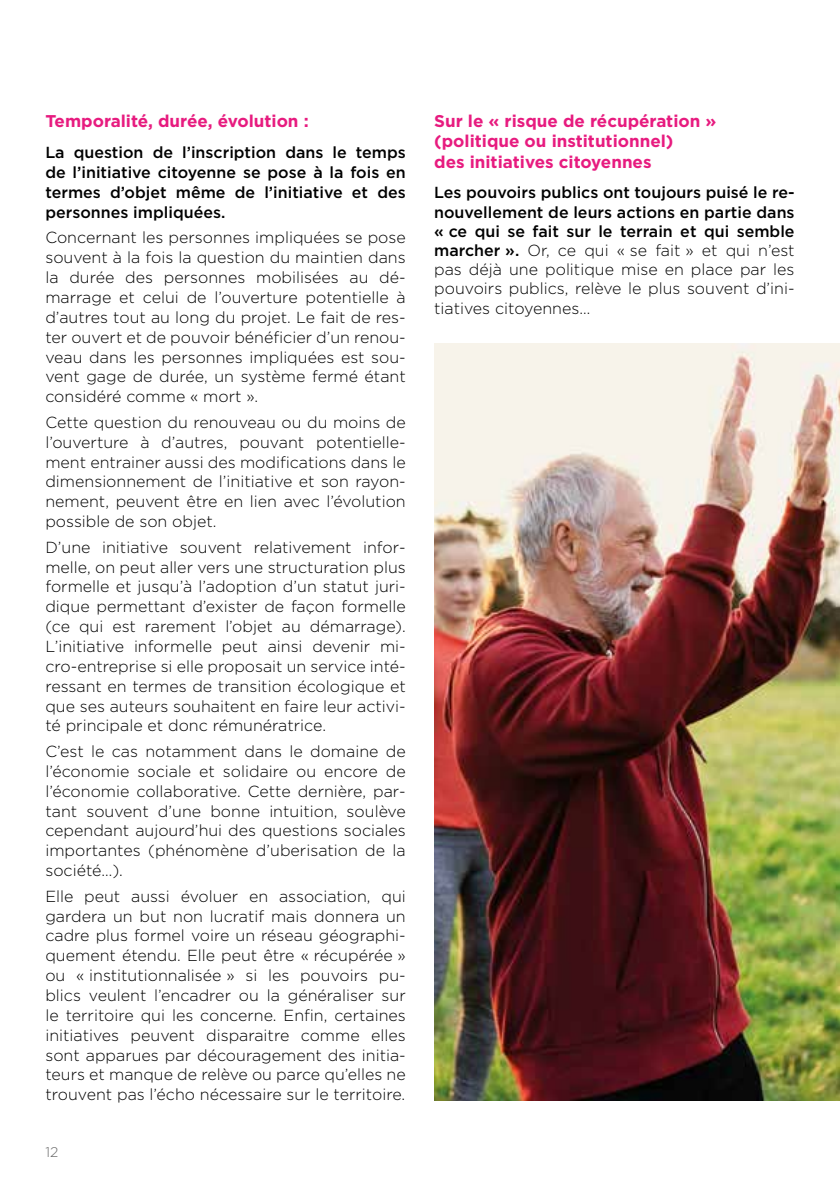
<style>
.page{position:relative;width:840px;height:1191px;background:#fff}
.page>*{position:absolute;margin:0;border:0;box-sizing:border-box;transform-origin:0 0}
.t1{font:700 17px/20.4px "Gotham";color:#e71b7f}
.t2{font:300 16px/19.8px "Gotham";color:#000;text-align:justify}
.t3{font:500 16px/19.8px "Gotham";color:#000;text-align:justify}
.t4{font:300 14px "Gotham";color:#686868}
.s1{font-weight:500}
</style>
<div class="page">
<img style="left:434px;top:343px;width:405px;height:757px">
<p class="t1" style="left:45px;top:111px;width:265px">Temporalité, durée, évolution :</p>
<p class="t3" style="left:45px;top:142px;width:362px">La question de l’inscription dans le temps de l’initiative citoyenne se pose à la fois en termes d’objet même de l’initiative et des personnes impliquées.</p>
<p class="t2" style="left:45px;top:227px;width:362px">Concernant les personnes impliquées se pose souvent à la fois la question du maintien dans la durée des personnes mobilisées au dé&shy;marrage et celui de l’ouverture potentielle à d’autres tout au long du projet. Le fait de res&shy;ter ouvert et de pouvoir bénéficier d’un renou&shy;veau dans les personnes impliquées est sou&shy;vent gage de durée, un système fermé étant considéré comme « mort ».</p>
<p class="t2" style="left:45px;top:412px;width:362px">Cette question du renouveau ou du moins de l’ouverture à d’autres, pouvant potentielle&shy;ment entrainer aussi des modifications dans le dimensionnement de l’initiative et son rayon&shy;nement, peuvent être en lien avec l’évolution possible de son objet.</p>
<p class="t2" style="left:45px;top:536px;width:362px">D’une initiative souvent relativement infor&shy;melle, on peut aller vers une structuration plus formelle et jusqu’à l’adoption d’un statut juri&shy;dique permettant d’exister de façon formelle (ce qui est rarement l’objet au démarrage).<br>L’initiative informelle peut ainsi devenir mi&shy;cro-entreprise si elle proposait un service inté&shy;ressant en termes de transition écologique et que ses auteurs souhaitent en faire leur activi&shy;té principale et donc rémunératrice.</p>
<p class="t2" style="left:45px;top:741px;width:362px">C’est le cas notamment dans le domaine de l’économie sociale et solidaire ou encore de l’économie collaborative. Cette dernière, par&shy;tant souvent d’une bonne intuition, soulève cependant aujourd’hui des questions sociales importantes (phénomène d’uberisation de la société…).</p>
<p class="t2" style="left:45px;top:885px;width:362px">Elle peut aussi évoluer en association, qui gardera un but non lucratif mais donnera un cadre plus formel voire un réseau géographi&shy;quement étendu. Elle peut être « récupérée » ou « institutionnalisée » si les pouvoirs pu&shy;blics veulent l’encadrer ou la généraliser sur le territoire qui les concerne. Enfin, certaines initiatives peuvent disparaitre comme elles sont apparues par découragement des initia&shy;teurs et manque de relève ou parce qu’elles ne trouvent pas l’écho nécessaire sur le territoire.</p>
<p class="t4" style="left:45px;top:1143px;width:14px">12</p>
<p class="t1" style="left:434px;top:111px;width:284px">Sur le « risque de récupération » (politique ou institutionnel)<br>des initiatives citoyennes</p>
<p class="t2" style="left:434px;top:183px;width:362px;line-height:19.2px"><span class="s1">Les pouvoirs publics ont toujours puisé le re&shy;nouvellement de leurs actions en partie dans « ce qui se fait sur le terrain et qui semble marcher ».</span> Or, ce qui « se fait » et qui n’est pas déjà une politique mise en place par les pouvoirs publics, relève le plus souvent d’ini&shy;tiatives citoyennes…</p>
</div>
